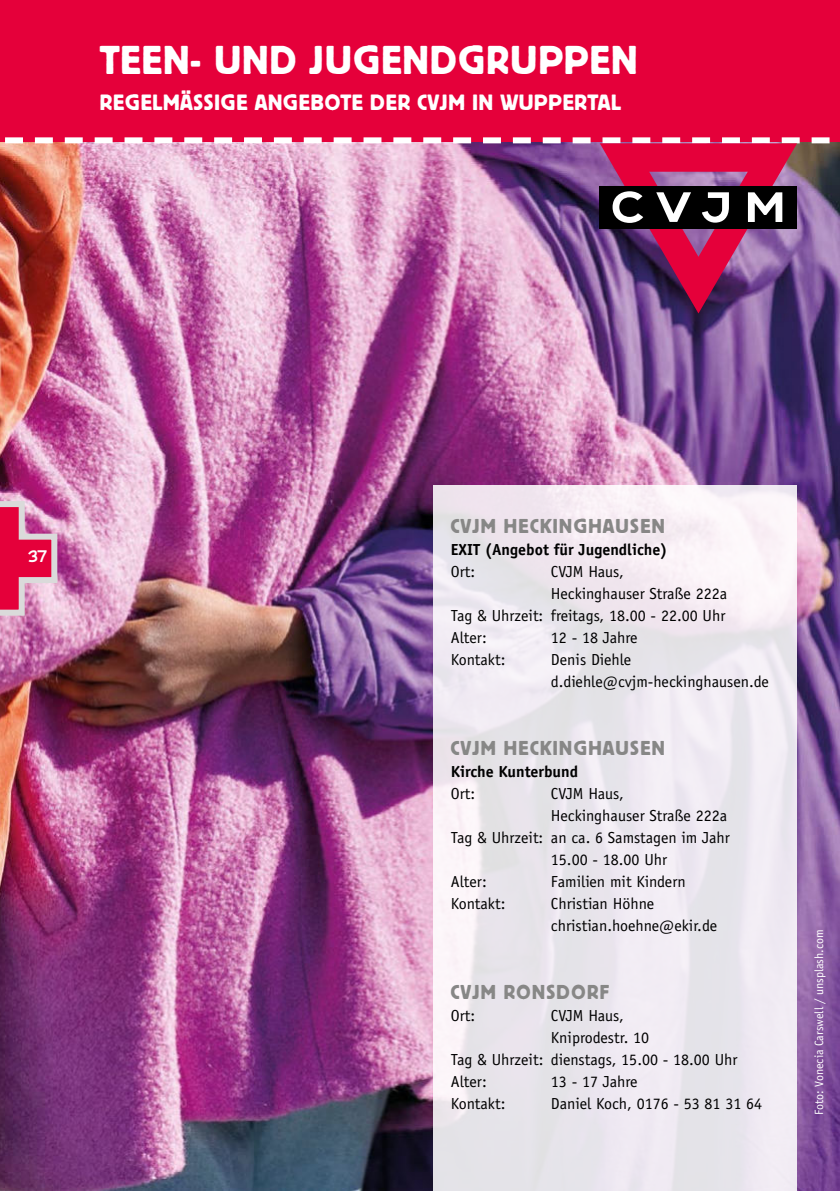
<style>
.page{position:relative;width:840px;height:1191px;background:#fff}
.page>*{position:absolute;margin:0;border:0;box-sizing:border-box;transform-origin:0 0}
.t1{font:40px "Block BE";letter-spacing:.035em;color:#fff}
.t2{font:22px "Block BE";letter-spacing:.04em;color:#fff}
.t3{font:20px "Block BE";letter-spacing:.07em;color:#878786}
.t4{font:16px/22px "Officina Sans";color:#000}
.t5{font:700 16px "Officina Sans";color:#000}
.t6{font:16px "Maritime Sans extrabold";color:#fff}
.t7{font:12px "Officina Sans";color:#fff}
</style>
<div class="page">
<img style="left:0;top:313px;width:839px;height:878px">
<svg style="left:0;top:498px;width:60px;height:120px;background:#dd5c88"></svg>
<div style="left:0;top:0;width:839px;height:142px;background:#e5003a"></div>
<svg style="left:433px;top:485px;width:363px;height:706px;fill:#ede5ef"></svg>
<img style="left:0;top:137px;width:839px;height:176px">
<h1 class="t1" style="left:100px;top:38px;width:538px">TEEN- UND JUGENDGRUPPEN</h1>
<h2 class="t2" style="left:100px;top:90px;width:522px">REGELMÄSSIGE ANGEBOTE DER CVJM IN WUPPERTAL</h2>
<p class="t6" style="left:28px;top:547px;width:20px">37</p>
<p class="t3" style="left:450px;top:515px;width:215px">CVJM HECKINGHAUSEN</p>
<p class="t5" style="left:450px;top:540px;width:218px">EXIT (Angebot für Jugendliche)</p>
<p class="t4" style="left:450px;top:561px;width:26px">Ort:</p>
<p class="t4" style="left:550px;top:561px;width:74px">CVJM Haus,</p>
<p class="t4" style="left:550px;top:583px;width:178px">Heckinghauser Straße 222a</p>
<p class="t4" style="left:450px;top:605px;width:276px">Tag &amp; Uhrzeit: freitags, 18.00 - 22.00 Uhr</p>
<p class="t4" style="left:450px;top:627px;width:37px">Alter:</p>
<p class="t4" style="left:550px;top:627px;width:88px">12 - 18 Jahre</p>
<p class="t4" style="left:450px;top:649px;width:56px">Kontakt:</p>
<p class="t4" style="left:550px;top:649px;width:219px">Denis Diehle d.diehle@cvjm-heckinghausen.de</p>
<p class="t3" style="left:450px;top:737px;width:215px">CVJM HECKINGHAUSEN</p>
<p class="t5" style="left:450px;top:762px;width:129px">Kirche Kunterbund</p>
<p class="t4" style="left:450px;top:783px;width:26px">Ort:</p>
<p class="t4" style="left:550px;top:783px;width:74px">CVJM Haus,</p>
<p class="t4" style="left:550px;top:805px;width:178px">Heckinghauser Straße 222a</p>
<p class="t4" style="left:450px;top:827px;width:280px">Tag &amp; Uhrzeit: an ca. 6 Samstagen im Jahr</p>
<p class="t4" style="left:550px;top:849px;width:118px">15.00 - 18.00 Uhr</p>
<p class="t4" style="left:450px;top:871px;width:37px">Alter:</p>
<p class="t4" style="left:550px;top:871px;width:136px">Familien mit Kindern</p>
<p class="t4" style="left:450px;top:893px;width:56px">Kontakt:</p>
<p class="t4" style="left:550px;top:893px;width:168px">Christian Höhne christian.hoehne@ekir.de</p>
<p class="t3" style="left:450px;top:981px;width:159px">CVJM RONSDORF</p>
<p class="t4" style="left:450px;top:1005px;width:26px">Ort:</p>
<p class="t4" style="left:550px;top:1005px;width:74px">CVJM Haus,</p>
<p class="t4" style="left:550px;top:1027px;width:100px">Kniprodestr. 10</p>
<p class="t4" style="left:450px;top:1049px;width:288px">Tag &amp; Uhrzeit: dienstags, 15.00 - 18.00 Uhr</p>
<p class="t4" style="left:450px;top:1071px;width:37px">Alter:</p>
<p class="t4" style="left:550px;top:1071px;width:88px">13 - 17 Jahre</p>
<p class="t4" style="left:450px;top:1093px;width:56px">Kontakt:</p>
<p class="t4" style="left:550px;top:1093px;width:212px">Daniel Koch, 0176 - 53 81 31 64</p>
<p class="t7" style="left:812px;top:1115px;width:187px;rotate:-90deg">Foto: Vonecia Carswell / unsplash.com</p>
</div>
